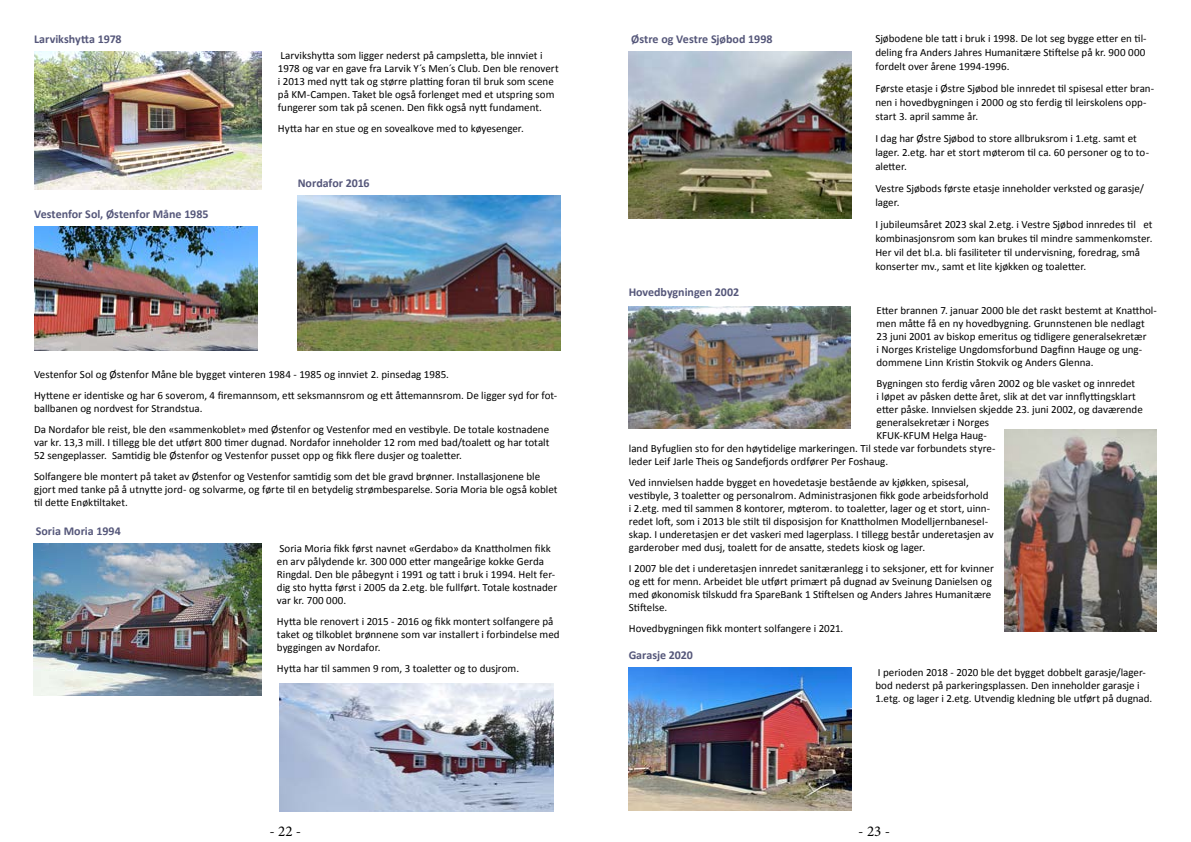
<style>
.page{position:relative;width:1191px;height:842px;background:#fff}
.page>*{position:absolute;margin:0;border:0;box-sizing:border-box;transform-origin:0 0}
.t1{font:15px "Minion Pro";color:#000}
.t2{font:700 12px "Calibri";color:#55577a}
.t3{font:11px/13px "Calibri";color:#000}
</style>
<div class="page">
<img style="left:34px;top:51px;width:227px;height:139px">
<img style="left:33px;top:544px;width:228px;height:152px">
<img style="left:34px;top:227px;width:223px;height:123px">
<img style="left:298px;top:196px;width:262px;height:154px">
<img style="left:280px;top:683px;width:273px;height:129px">
<img style="left:628px;top:52px;width:223px;height:166px">
<img style="left:628px;top:307px;width:222px;height:122px">
<img style="left:628px;top:667px;width:223px;height:144px">
<img style="left:1004px;top:430px;width:152px;height:202px">
<p class="t2" style="left:34px;top:31px;width:89px">Larvikshytta 1978</p>
<p class="t2" style="left:34px;top:206px;width:176px">Vestenfor Sol, Østenfor Måne 1985</p>
<p class="t3" style="left:278px;top:49px;width:282px">Larvikshytta som ligger nederst på campsletta, ble innviet i 1978 og var en gave fra Larvik Y´s Men´s Club. Den ble renovert i 2013 med nytt tak og større platting foran til bruk som scene på KM-Campen. Taket ble også forlenget med et utspring som fungerer som tak på scenen. Den fikk også nytt fundament.</p>
<p class="t3" style="left:278px;top:122px;width:247px">Hytta har en stue og en sovealkove med to køyesenger.</p>
<p class="t2" style="left:298px;top:175px;width:73px">Nordafor 2016</p>
<p class="t3" style="left:34px;top:363px;width:525px;line-height:21px">Vestenfor Sol og Østenfor Måne ble bygget vinteren 1984 - 1985 og innviet 2. pinsedag 1985.<br>Hyttene er identiske og har 6 soverom, 4 firemannsom, ett seksmannsrom og ett åttemannsrom. De ligger syd for fot-</p>
<p class="t3" style="left:34px;top:397px;width:517px;line-height:21px">ballbanen og nordvest for Strandstua.<br>Da Nordafor ble reist, ble den «sammenkoblet» med Østenfor og Vestenfor med en vestibyle. De totale kostnadene</p>
<p class="t3" style="left:34px;top:435px;width:517px">var kr. 13,3 mill. I tillegg ble det utført 800 timer dugnad. Nordafor inneholder 12 rom med bad/toalett og har totalt<br>52 sengeplasser. Samtidig ble Østenfor og Vestenfor pusset opp og fikk flere dusjer og toaletter.</p>
<p class="t3" style="left:34px;top:469px;width:525px">Solfangere ble montert på taket av Østenfor og Vestenfor samtidig som det ble gravd brønner. Installasjonene ble gjort med tanke på å utnytte jord- og solvarme, og førte til en betydelig strømbesparelse. Soria Moria ble også koblet til dette Enøktiltaket.</p>
<p class="t2" style="left:36px;top:523px;width:87px">Soria Moria 1994</p>
<p class="t3" style="left:277px;top:542px;width:282px">Soria Moria fikk først navnet «Gerdabo» da Knattholmen fikk en arv pålydende kr. 300 000 etter mangeårige kokke Gerda Ringdal. Den ble påbegynt i 1991 og tatt i bruk i 1994. Helt fer&shy;dig sto hytta først i 2005 da 2.etg. ble fullført. Totale kostnader var kr. 700 000.</p>
<p class="t3" style="left:277px;top:615px;width:284px">Hytta ble renovert i 2015 - 2016 og fikk montert solfangere på taket og tilkoblet brønnene som var installert i forbindelse med byggingen av Nordafor.</p>
<p class="t3" style="left:277px;top:662px;width:244px">Hytta har til sammen 9 rom, 3 toaletter og to dusjrom.</p>
<p class="t2" style="left:631px;top:31px;width:143px">Østre og Vestre Sjøbod 1998</p>
<p class="t2" style="left:628px;top:284px;width:112px">Hovedbygningen 2002</p>
<p class="t3" style="left:875px;top:31px;width:273px;line-height:14px;text-align:justify">Sjøbodene ble tatt i bruk i 1998. De lot seg bygge etter en til&shy;deling fra Anders Jahres Humanitære Stiftelse på kr. 900 000 fordelt over årene 1994-1996.</p>
<p class="t3" style="left:875px;top:81px;width:280px;line-height:14px">Første etasje i Østre Sjøbod ble innredet til spisesal etter bran&shy;nen i hovedbygningen i 2000 og sto ferdig til leirskolens opp&shy;start 3. april samme år.</p>
<p class="t3" style="left:875px;top:131px;width:275px;line-height:14px">I dag har Østre Sjøbod to store allbruksrom i 1.etg. samt et lager. 2.etg. har et stort møterom til ca. 60 personer og to to&shy;aletter.</p>
<p class="t3" style="left:875px;top:181px;width:270px;line-height:14px">Vestre Sjøbods første etasje inneholder verksted og garasje/ lager.</p>
<p class="t3" style="left:875px;top:217px;width:279px;line-height:14px">I jubileumsåret 2023 skal 2.etg. i Vestre Sjøbod innredes til et kombinasjonsrom som kan brukes til mindre sammenkomster.<br>Her vil det bl.a. bli fasiliteter til undervisning, foredrag, små konserter mv., samt et lite kjøkken og toaletter.</p>
<p class="t3" style="left:876px;top:303px;width:282px">Etter brannen 7. januar 2000 ble det raskt bestemt at Knatthol&shy;men måtte få en ny hovedbygning. Grunnstenen ble nedlagt 23 juni 2001 av biskop emeritus og tidligere generalsekretær<br>i Norges Kristelige Ungdomsforbund Dagfinn Hauge og ung&shy;dommene Linn Kristin Stokvik og Anders Glenna.</p>
<p class="t3" style="left:876px;top:376px;width:260px">Bygningen sto ferdig våren 2002 og ble vasket og innredet</p>
<p class="t3" style="left:876px;top:389px;width:261px">i løpet av påsken dette året, slik at det var innflyttingsklart</p>
<p class="t3" style="left:876px;top:402px;width:268px">etter påske. Innvielsen skjedde 23. juni 2002, og daværende</p>
<p class="t3" style="left:876px;top:415px;width:114px">generalsekretær i Norges</p>
<p class="t3" style="left:876px;top:428px;width:112px">KFUK-KFUM Helga Haug-</p>
<p class="t3" style="left:629px;top:441px;width:368px">land Byfuglien sto for den høytidelige markeringen. Til stede var forbundets styre-</p>
<p class="t3" style="left:629px;top:454px;width:261px">leder Leif Jarle Theis og Sandefjords ordfører Per Foshaug.</p>
<p class="t3" style="left:629px;top:475px;width:366px">Ved innvielsen hadde bygget en hovedetasje bestående av kjøkken, spisesal, vestibyle, 3 toaletter og personalrom. Administrasjonen fikk gode arbeidsforhold i 2.etg. med til sammen 8 kontorer, møterom. to toaletter, lager og et stort, uinn&shy;redet loft, som i 2013 ble stilt til disposisjon for Knattholmen Modelljernbanesel&shy;skap. I underetasjen er det vaskeri med lagerplass. I tillegg består underetasjen av garderober med dusj, toalett for de ansatte, stedets kiosk og lager.</p>
<p class="t3" style="left:629px;top:561px;width:366px">I 2007 ble det i underetasjen innredet sanitæranlegg i to seksjoner, ett for kvinner og ett for menn. Arbeidet ble utført primært på dugnad av Sveinung Danielsen og med økonomisk tilskudd fra SpareBank 1 Stiftelsen og Anders Jahres Humanitære Stiftelse.</p>
<p class="t3" style="left:629px;top:621px;width:216px">Hovedbygningen fikk montert solfangere i 2021.</p>
<p class="t2" style="left:628px;top:646px;width:66px">Garasje 2020</p>
<p class="t3" style="left:875px;top:665px;width:278px">I perioden 2018 - 2020 ble det bygget dobbelt garasje/lager&shy;bod nederst på parkeringsplassen. Den inneholder garasje i<br>1.etg. og lager i 2.etg. Utvendig kledning ble utført på dugnad.</p>
<h1 class="t1" style="left:269px;top:821px;width:33px">- 22 -</h1>
<h1 class="t1" style="left:858px;top:821px;width:33px">- 23 -</h1>
</div>
